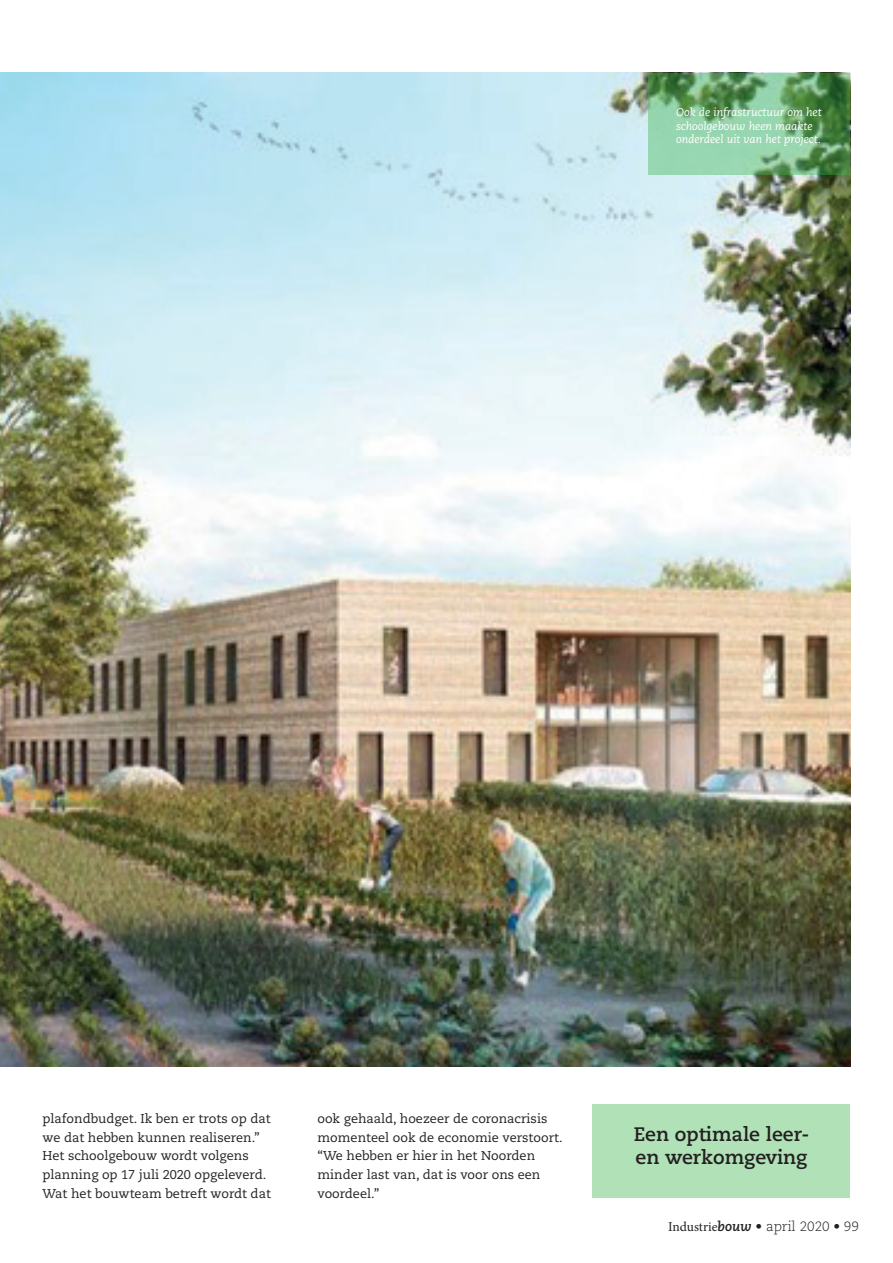
<style>
.page{position:relative;width:893px;height:1263px;background:#fff}
.page>*{position:absolute;margin:0;border:0;box-sizing:border-box;transform-origin:0 0}
.t1{font:700 19.5px/23.4px "Caecilia";color:#231f20}
.t2{font:300 13.5px "Caecilia";color:#231f20}
.t3{font:12.75px/18.8px "Caecilia";color:#231f20}
.t4{font:italic 11.25px/13.5px "Caecilia";color:#fff}
.s1{font-family:"Minion Pro";font-weight:400}
.s2{font-weight:700;font-style:italic}
</style>
<div class="page">
<img style="left:0;top:73px;width:850px;height:994px">
<div style="left:592px;top:1104px;width:258px;height:94px;background:#b0e1b7"></div>
<svg style="left:648px;top:73px;width:202px;height:101px;background:#74af7f"></svg>
<p class="t4" style="left:676px;top:106px;width:147px">Ook de infrastructuur om het schoolgebouw heen maakte onderdeel uit van het project.</p>
<p class="t3" style="left:43px;top:1109px;width:230px">plafondbudget. Ik ben er trots op dat we dat hebben kunnen realiseren.” Het schoolgebouw wordt volgens planning op 17 juli 2020 opgeleverd.<br>Wat het bouwteam betreft wordt dat</p>
<p class="t3" style="left:317px;top:1109px;width:247px">ook gehaald, hoezeer de coronacrisis momenteel ook de economie verstoort. “We hebben er hier in het Noorden minder last van, dat is voor ons een voordeel.”</p>
<h1 class="t1" style="left:634px;top:1122px;width:177px">Een optimale leer&shy;en werkomgeving</h1>
<p class="t2" style="left:668px;top:1218px;width:192px"><span class="s1">Industrie</span><span class="s2">bouw</span> • april 2020 • 99</p>
</div>
